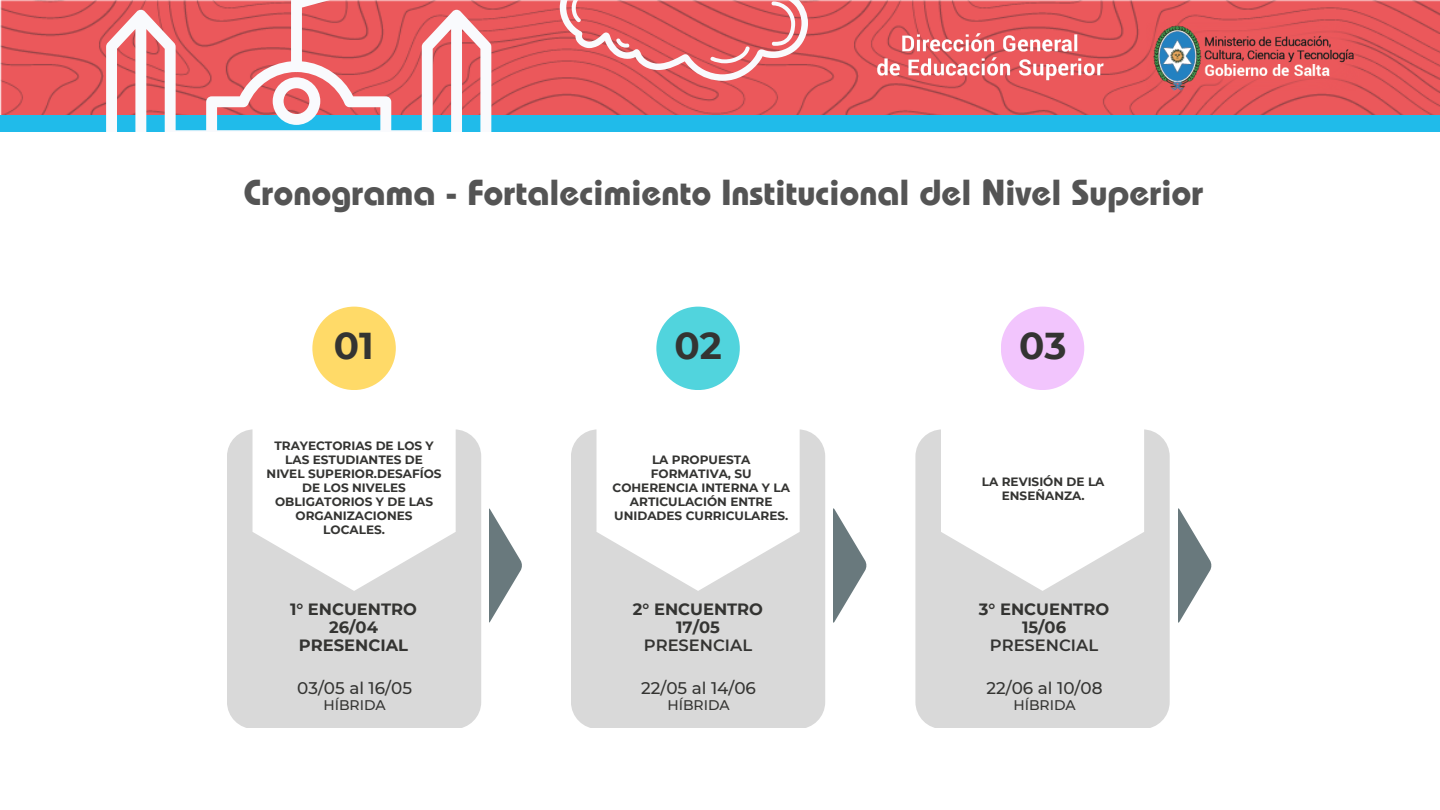
<style>
.page{position:relative;width:1440px;height:810px;background:#fff}
.page>*{position:absolute;margin:0;border:0;box-sizing:border-box;transform-origin:0 0}
.t1{font:700 37.3px "Montserrat";color:#343432}
.t2{font:700 36px "Bauhaus Pro";color:#545454}
.t3{font:500 16.8px "Montserrat";color:#343432}
.t4{font:700 16.3px/18.3px "Montserrat";color:#343432;text-align:center}
.t5{font:600 16.3px "Montserrat";color:#343432}
.t6{font:500 14px "Montserrat";color:#343432}
.t7{font:700 12px/14.1px "Montserrat";color:#343432;text-align:center}
</style>
<div class="page">
<img style="left:0;top:0;width:1440px;height:115px">
<div style="left:0;top:115px;width:1439px;height:17px;background:#20bbea"></div>
<svg style="left:106px;top:0;width:385px;height:132px;fill:#eb585b"></svg>
<img style="left:1147px;top:23px;width:212px;height:69px">
<img style="left:876px;top:32px;width:228px;height:51px">
<svg style="left:560px;top:0;width:248px;height:81px;background:#e76e71"></svg>
<svg style="left:1178px;top:508px;width:34px;height:115px"></svg>
<svg style="left:834px;top:509px;width:33px;height:114px"></svg>
<svg style="left:489px;top:508px;width:33px;height:115px"></svg>
<div style="left:227px;top:429px;width:254px;height:299px;background:#d9d9d9"></div>
<svg style="left:253px;top:355px;width:203px;height:236px"></svg>
<div style="left:312px;top:307px;width:84px;height:83px;background:#ffda68;border-radius:50%"></div>
<div style="left:915px;top:429px;width:255px;height:299px;background:#d9d9d9"></div>
<svg style="left:941px;top:355px;width:203px;height:236px"></svg>
<div style="left:1001px;top:307px;width:83px;height:83px;background:#f2c5fd;border-radius:50%"></div>
<div style="left:571px;top:429px;width:254px;height:299px;background:#d9d9d9"></div>
<svg style="left:597px;top:355px;width:203px;height:236px"></svg>
<div style="left:656px;top:307px;width:84px;height:83px;background:#51d4dd;border-radius:50%"></div>
<h2 class="t2" style="left:243px;top:180px;width:962px">Cronograma - Fortalecimiento Institucional del Nivel Superior</h2>
<h1 class="t1" style="left:334px;top:323px;width:41px">01</h1>
<h1 class="t1" style="left:674px;top:323px;width:49px">02</h1>
<h1 class="t1" style="left:1019px;top:323px;width:49px">03</h1>
<p class="t7" style="left:267px;top:438px;width:176px">TRAYECTORIAS DE LOS Y<br>LAS ESTUDIANTES DE<br>NIVEL SUPERIOR.DESAFÍOS<br>DE LOS NIVELES<br>OBLIGATORIOS Y DE LAS<br>ORGANIZACIONES<br>LOCALES.</p>
<p class="t7" style="left:613px;top:452px;width:179px">LA PROPUESTA<br>FORMATIVA, SU<br>COHERENCIA INTERNA Y LA<br>ARTICULACIÓN ENTRE<br>UNIDADES CURRICULARES.</p>
<p class="t7" style="left:982px;top:474px;width:124px">LA REVISIÓN DE LA<br>ENSEÑANZA.</p>
<h3 class="t4" style="left:290px;top:600px;width:128px">1° ENCUENTRO<br>26/04<br>PRESENCIAL</h3>
<h3 class="t4" style="left:633px;top:600px;width:132px">2° ENCUENTRO<br>17/05</h3>
<h3 class="t5" style="left:644px;top:636px;width:110px">PRESENCIAL</h3>
<h3 class="t4" style="left:979px;top:600px;width:132px">3° ENCUENTRO<br>15/06</h3>
<h3 class="t5" style="left:990px;top:636px;width:110px">PRESENCIAL</h3>
<h3 class="t3" style="left:297px;top:677px;width:116px">03/05 al 16/05</h3>
<p class="t6" style="left:323px;top:696px;width:64px">HÍBRIDA</p>
<h3 class="t3" style="left:641px;top:677px;width:116px">22/05 al 14/06</h3>
<p class="t6" style="left:667px;top:696px;width:64px">HÍBRIDA</p>
<h3 class="t3" style="left:987px;top:677px;width:118px">22/06 al 10/08</h3>
<p class="t6" style="left:1013px;top:696px;width:64px">HÍBRIDA</p>
</div>
